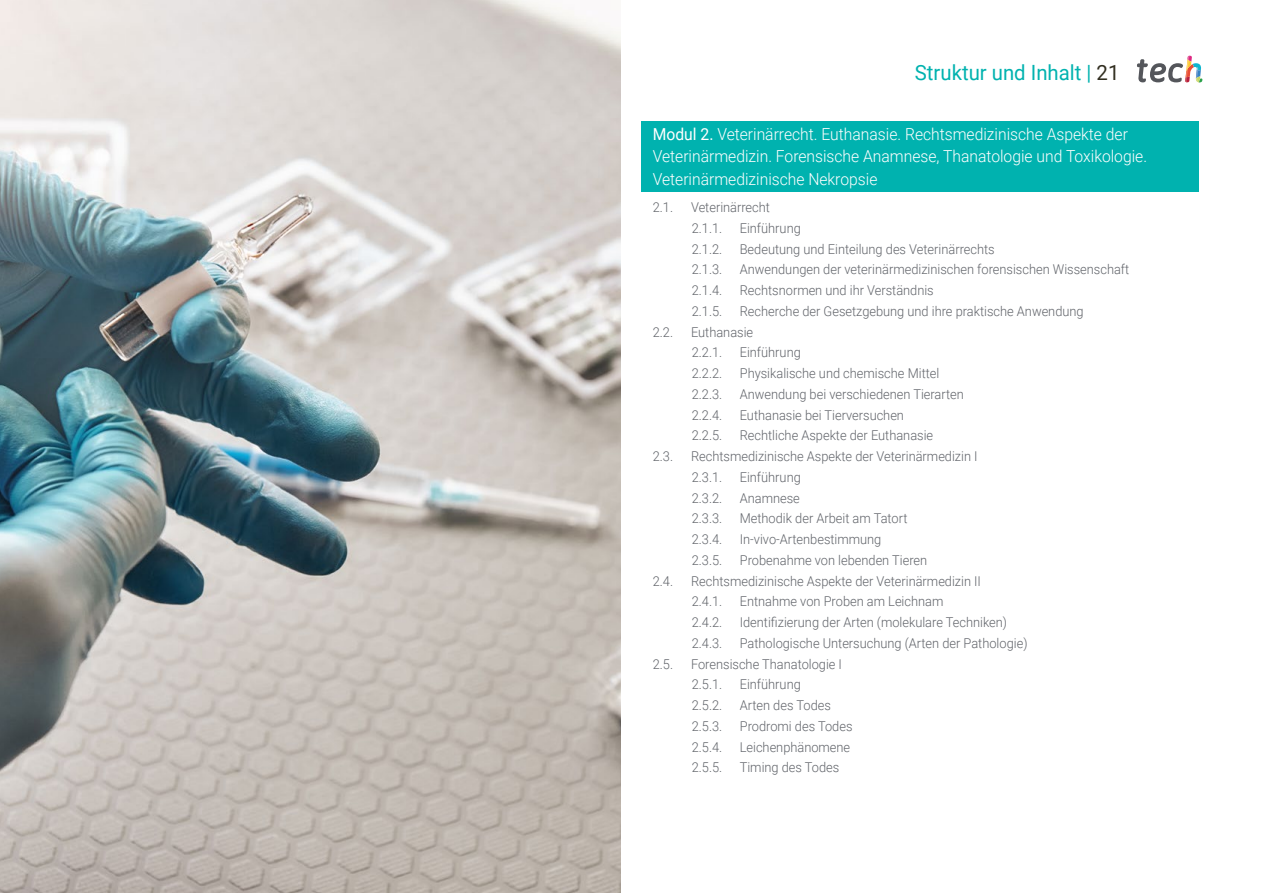
<style>
.page{position:relative;width:1263px;height:893px;background:#fff}
.page>*{position:absolute;margin:0;border:0;box-sizing:border-box;transform-origin:0 0}
.t1{font:21px "Roboto";color:#00b2af}
.t2{font:300 16.5px/22.5px "Roboto";color:#fff;scale:.95 1}
.t3{font:300 13.5px/20.7px "Roboto";color:#61646a;scale:.95 1}
.s1{color:#312e20}
.s2{font-weight:400}
</style>
<div class="page">
<img style="left:0;top:0;width:621px;height:893px">
<div style="left:642px;top:121px;width:557px;height:70px;background:#00b2af"></div>
<svg style="left:1137px;top:56px;width:65px;height:27px"></svg>
<h1 class="t1" style="left:915px;top:57px;width:206px">Struktur und Inhalt | <span class="s1">21</span></h1>
<p class="t2" style="left:653px;top:122px;width:522px"><span class="s2">Modul 2.</span> Veterinärrecht. Euthanasie. Rechtsmedizinische Aspekte der<br>Veterinärmedizin. Forensische Anamnese, Thanatologie und Toxikologie.<br>Veterinärmedizinische Nekropsie</p>
<p class="t3" style="left:653px;top:196px;width:23px">2.1.</p>
<p class="t3" style="left:691px;top:196px;width:85px">Veterinärrecht<br>2.1.1.</p>
<p class="t3" style="left:740px;top:217px;width:66px">Einführung</p>
<p class="t3" style="left:692px;top:238px;width:34px">2.1.2.</p>
<p class="t3" style="left:740px;top:238px;width:270px">Bedeutung und Einteilung des Veterinärrechts</p>
<p class="t3" style="left:692px;top:259px;width:34px">2.1.3.</p>
<p class="t3" style="left:740px;top:259px;width:411px">Anwendungen der veterinärmedizinischen forensischen Wissenschaft</p>
<p class="t3" style="left:692px;top:279px;width:34px">2.1.4.</p>
<p class="t3" style="left:740px;top:279px;width:206px">Rechtsnormen und ihr Verständnis</p>
<p class="t3" style="left:692px;top:300px;width:34px">2.1.5.</p>
<p class="t3" style="left:740px;top:300px;width:363px">Recherche der Gesetzgebung und ihre praktische Anwendung</p>
<p class="t3" style="left:653px;top:321px;width:23px">2.2.</p>
<p class="t3" style="left:691px;top:321px;width:67px">Euthanasie<br>2.2.1.</p>
<p class="t3" style="left:740px;top:342px;width:66px">Einführung</p>
<p class="t3" style="left:692px;top:362px;width:34px">2.2.2.</p>
<p class="t3" style="left:740px;top:362px;width:212px">Physikalische und chemische Mittel</p>
<p class="t3" style="left:692px;top:383px;width:34px">2.2.3.</p>
<p class="t3" style="left:740px;top:383px;width:237px">Anwendung bei verschiedenen Tierarten</p>
<p class="t3" style="left:692px;top:404px;width:34px">2.2.4.</p>
<p class="t3" style="left:740px;top:404px;width:174px">Euthanasie bei Tierversuchen</p>
<p class="t3" style="left:692px;top:425px;width:34px">2.2.5.</p>
<p class="t3" style="left:740px;top:425px;width:205px">Rechtliche Aspekte der Euthanasie</p>
<p class="t3" style="left:653px;top:445px;width:23px">2.3.</p>
<p class="t3" style="left:691px;top:445px;width:303px">Rechtsmedizinische Aspekte der Veterinärmedizin I<br>2.3.1.</p>
<p class="t3" style="left:740px;top:466px;width:66px">Einführung</p>
<p class="t3" style="left:692px;top:487px;width:34px">2.3.2.</p>
<p class="t3" style="left:740px;top:487px;width:65px">Anamnese</p>
<p class="t3" style="left:692px;top:508px;width:34px">2.3.3.</p>
<p class="t3" style="left:740px;top:508px;width:178px">Methodik der Arbeit am Tatort</p>
<p class="t3" style="left:692px;top:528px;width:34px">2.3.4.</p>
<p class="t3" style="left:740px;top:528px;width:151px">In-vivo-Artenbestimmung</p>
<p class="t3" style="left:692px;top:549px;width:34px">2.3.5.</p>
<p class="t3" style="left:740px;top:549px;width:199px">Probenahme von lebenden Tieren</p>
<p class="t3" style="left:653px;top:570px;width:23px">2.4.</p>
<p class="t3" style="left:691px;top:570px;width:307px">Rechtsmedizinische Aspekte der Veterinärmedizin II<br>2.4.1.</p>
<p class="t3" style="left:740px;top:591px;width:216px">Entnahme von Proben am Leichnam</p>
<p class="t3" style="left:692px;top:611px;width:34px">2.4.2.</p>
<p class="t3" style="left:740px;top:611px;width:283px">Identifizierung der Arten (molekulare Techniken)</p>
<p class="t3" style="left:692px;top:632px;width:34px">2.4.3.</p>
<p class="t3" style="left:740px;top:632px;width:304px">Pathologische Untersuchung (Arten der Pathologie)</p>
<p class="t3" style="left:653px;top:653px;width:23px">2.5.</p>
<p class="t3" style="left:691px;top:653px;width:160px">Forensische Thanatologie I<br>2.5.1.</p>
<p class="t3" style="left:740px;top:674px;width:66px">Einführung</p>
<p class="t3" style="left:692px;top:694px;width:34px">2.5.2.</p>
<p class="t3" style="left:740px;top:694px;width:97px">Arten des Todes</p>
<p class="t3" style="left:692px;top:715px;width:34px">2.5.3.</p>
<p class="t3" style="left:740px;top:715px;width:120px">Prodromi des Todes</p>
<p class="t3" style="left:692px;top:736px;width:34px">2.5.4.</p>
<p class="t3" style="left:740px;top:736px;width:118px">Leichenphänomene</p>
<p class="t3" style="left:692px;top:757px;width:34px">2.5.5.</p>
<p class="t3" style="left:740px;top:757px;width:106px">Timing des Todes</p>
</div>
